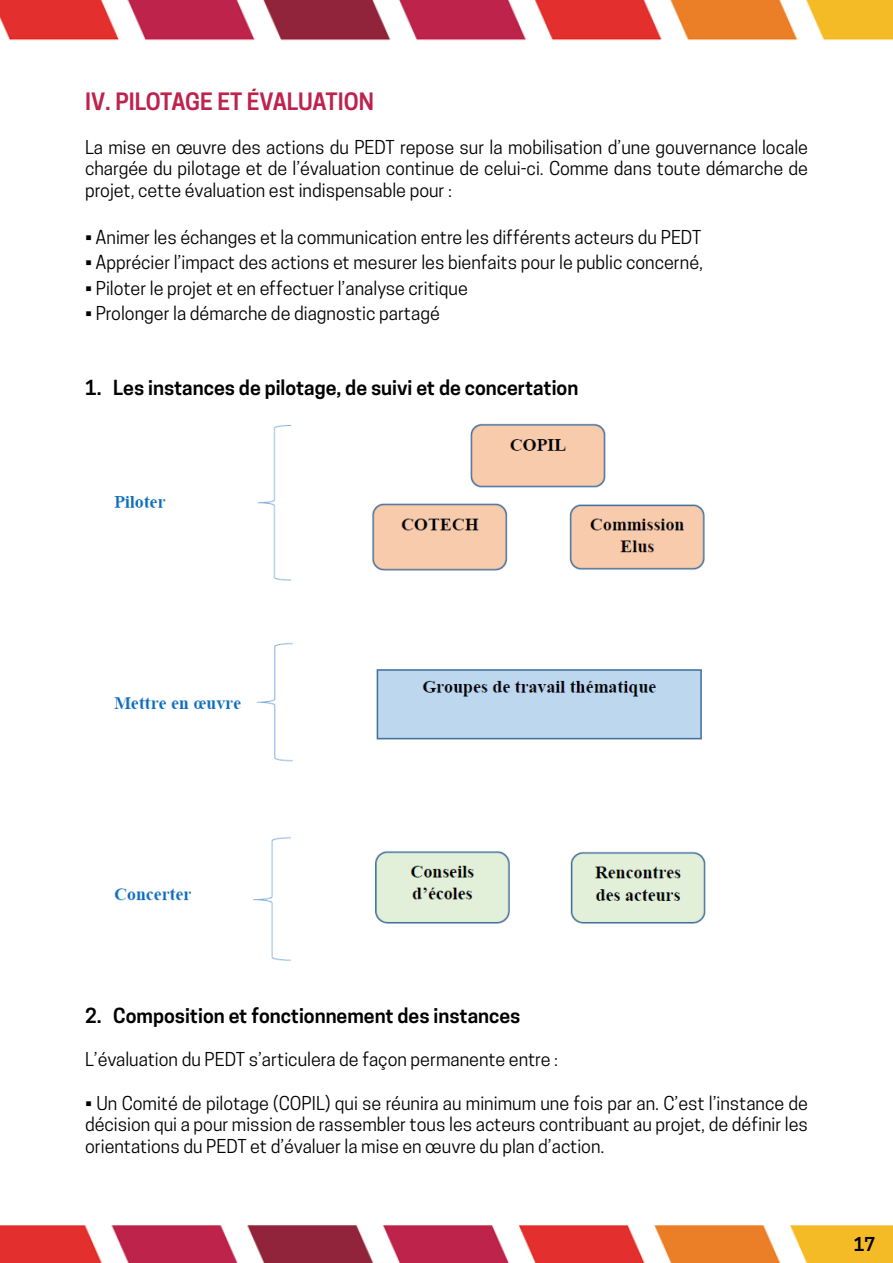
<style>
.page{position:relative;width:893px;height:1263px;background:#fff}
.page>*{position:absolute;margin:0;border:0;box-sizing:border-box;transform-origin:0 0}
.t1{font:600 22.5px "Cooper Hewitt";color:#be224d}
.t2{font:600 19.5px "Cooper Hewitt";color:#000}
.t3{font:18px/21.6px "Cooper Hewitt";color:#000;text-align:justify}
.t4{font:600 18px "Cooper Hewitt";color:#000}
</style>
<div class="page">
<img style="left:0;top:0;width:893px;height:1263px">
<img style="left:106px;top:414px;width:605px;height:554px">
<p class="t1" style="left:85px;top:89px;width:290px">IV. PILOTAGE ET ÉVALUATION</p>
<p class="t3" style="left:85px;top:136px;width:724px">La mise en œuvre des actions du PEDT repose sur la mobilisation d’une gouvernance locale chargée du pilotage et de l’évaluation continue de celui-ci. Comme dans toute démarche de projet, cette évaluation est indispensable pour :</p>
<p class="t3" style="left:85px;top:226px;width:618px">• Animer les échanges et la communication entre les différents acteurs du PEDT</p>
<p class="t3" style="left:85px;top:252px;width:619px">• Apprécier l’impact des actions et mesurer les bienfaits pour le public concerné,</p>
<p class="t3" style="left:85px;top:277px;width:384px">• Piloter le projet et en effectuer l’analyse critique</p>
<p class="t3" style="left:85px;top:303px;width:356px">• Prolonger la démarche de diagnostic partagé</p>
<p class="t2" style="left:85px;top:376px;width:495px">1. Les instances de pilotage, de suivi et de concertation</p>
<p class="t2" style="left:85px;top:1004px;width:437px">2. Composition et fonctionnement des instances</p>
<p class="t3" style="left:85px;top:1049px;width:474px">L’évaluation du PEDT s’articulera de façon permanente entre :</p>
<p class="t3" style="left:85px;top:1092px;width:724px">• Un Comité de pilotage (COPIL) qui se réunira au minimum une fois par an. C’est l’instance de décision qui a pour mission de rassembler tous les acteurs contribuant au projet, de définir les orientations du PEDT et d’évaluer la mise en œuvre du plan d’action.</p>
<p class="t4" style="left:854px;top:1233px;width:23px">17</p>
</div>
